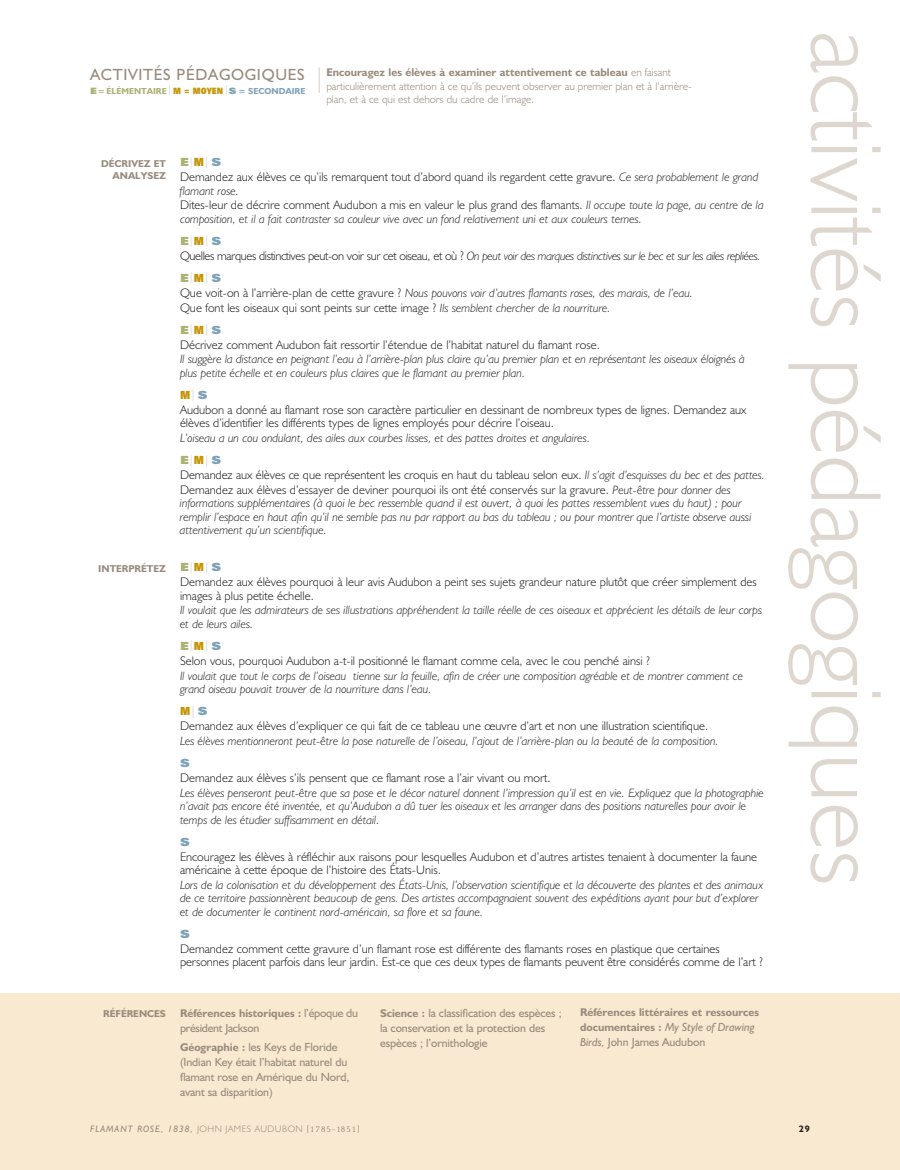
<style>
.page{position:relative;width:900px;height:1170px;background:#fff}
.page>*{position:absolute;margin:0;border:0;box-sizing:border-box;transform-origin:0 0}
.t1{font:300 101.25px "Humanist 521 BT";color:#ddd7d0}
.t2{font:16.25px "Humanist 521 BT";letter-spacing:.04em;color:#998b7d}
.t3{font:300 12.5px/13.5px "Humanist 521 BT";color:#231f20}
.t4{font:italic 300 12.25px/13.5px "Humanist 521 BT";color:#231f20}
.t5{font:italic 300 12.25px "Humanist 521 BT";letter-spacing:-.03em;color:#231f20}
.t6{font:11.88px/15px "Humanist 521 BT";letter-spacing:-.01em;color:#998b7d}
.t7{font:italic 11.88px "Humanist 521 BT";letter-spacing:-.01em;color:#998b7d}
.t8{font:700 11.25px "Humanist 521 BT";color:#998b7d}
.t9{font:300 11.25px "Humanist 521 BT";color:#998b7d}
.t10{font:900 11.25px "Zurich BT";color:#acb174;scale:1.2 1}
.t11{font:900 11.25px "Zurich BT";color:#c49608;scale:.85 1}
.t12{font:900 11.25px "Zurich BT";color:#7ea1b7;scale:1.2 1}
.t13{font:700 10px "Humanist 521 BT";color:#998b7d}
.t14{font:italic 300 10px "Humanist 521 BT";color:#d4cdc4;scale:1.2 1}
.t15{font:italic 9.38px "Humanist 521 BT";letter-spacing:.1em;color:#998b7d}
.t16{font:700 9.38px "Humanist 521 BT";color:#231f20}
.t17{font:700 8.75px "Humanist 521 BT";color:#acb174}
.s1{font-weight:300}
.s2{font-family:"Zurich BT";font-weight:900}
.s3{font-family:"Zurich BT";font-weight:900;color:#c49608}
.s4{font-family:"Zurich BT";font-weight:900;color:#7ea1b7}
.s5{color:#7ea1b7}
.s6{font-family:"Humanist 521 BT";font-weight:300;color:#d4cdc4}
.s7{color:#c49608}
.s8{font-family:"Humanist 521 BT";font-weight:300;font-style:italic;color:#d4cdc4}
.s9{font-weight:700;font-size:10px;color:#998b7d}
.s10{font-style:italic;font-size:12.25px}
.s11{font-style:normal;font-size:12.5px}
.s12{font-family:"Zurich BT";font-weight:900;font-size:11.25px;color:#acb174}
.s13{font-weight:300;font-size:11.25px;color:#d4cdc4}
.s14{font-family:"Zurich BT";font-weight:900;font-size:11.25px;color:#c49608}
.s15{font-weight:300;font-style:italic;font-size:11.25px;color:#d4cdc4}
.s16{font-family:"Zurich BT";font-weight:900;font-size:11.25px;color:#7ea1b7}
.s17{font-weight:400;font-size:11.88px}
.s18{font-weight:700;font-size:11.25px}
.s19{font-weight:700;font-style:normal;font-size:11.25px}
.s20{font-style:italic}
.s21{font-weight:300;font-style:normal}
.s22{font-family:"Dyadis ITC";font-style:normal}
</style>
<div class="page">
<div style="left:0;top:993px;width:900px;height:177px;background:#f8e9d0"></div>
<svg style="left:319px;top:68px;width:1px;height:25px"></svg>
<p class="t2" style="left:90px;top:64px;width:216px">ACTIVITÉS PÉDAGOGIQUES</p>
<p class="t8" style="left:326px;top:65px;width:346px">Encouragez les élèves à examiner attentivement ce tableau <span class="s1">en faisant</span></p>
<p class="t14" style="left:167px;top:84px;width:6px">|</p>
<p class="t14" style="left:223px;top:84px;width:7px">|</p>
<p class="t9" style="left:326px;top:79px;width:367px">particulièrement attention à ce qu’ils peuvent observer au premier plan et à l’arrière-</p>
<p class="t17" style="left:90px;top:85px;width:217px"><span class="s2">E</span>= ÉLÉMENTAIRE <span class="s3">M = MOYEN</span> <span class="s4">S</span> <span class="s5">= SECONDAIRE</span></p>
<p class="t9" style="left:326px;top:92px;width:209px">plan, et à ce qui est dehors du cadre de l’image.</p>
<h1 class="t13" style="left:101px;top:157px;width:66px">DÉCRIVEZ ET</h1>
<h1 class="t10" style="left:180px;top:155px;width:36px">E<span class="s6">|</span><span class="s7">M</span><span class="s8">|</span><span class="s5">S</span></h1>
<h1 class="t3" style="left:113px;top:170px;width:647px"><span class="s9">ANALYSEZ</span> Demandez aux élèves ce qu’ils remarquent tout d’abord quand ils regardent cette gravure. <span class="s10">Ce sera probablement le grand</span></h1>
<h1 class="t4" style="left:180px;top:183px;width:60px">flamant rose.</h1>
<h1 class="t3" style="left:180px;top:198px;width:585px">Dites-leur de décrire comment Audubon a mis en valeur le plus grand des flamants. <span class="s10">Il occupe toute la page, au centre de la</span></h1>
<h1 class="t4" style="left:180px;top:212px;width:463px">composition, et il a fait contraster sa couleur vive avec un fond relativement uni et aux couleurs ternes.</h1>
<h1 class="t10" style="left:180px;top:234px;width:36px">E<span class="s6">|</span><span class="s7">M</span><span class="s8">|</span><span class="s5">S</span></h1>
<h1 class="t5" style="left:180px;top:248px;width:582px"><span class="s11">Quelles marques distinctives peut-on voir sur cet oiseau, et où ?</span> On peut voir des marques distinctives sur le bec et sur les ailes repliées.</h1>
<h1 class="t10" style="left:180px;top:271px;width:36px">E<span class="s6">|</span><span class="s7">M</span><span class="s8">|</span><span class="s5">S</span></h1>
<h1 class="t4" style="left:180px;top:286px;width:514px"><span class="s11">Que voit-on à l’arrière-plan de cette gravure ?</span> Nous pouvons voir d’autres flamants roses, des marais, de l’eau.</h1>
<h1 class="t3" style="left:180px;top:300px;width:432px">Que font les oiseaux qui sont peints sur cette image ? <span class="s10">Ils semblent chercher de la nourriture.</span></h1>
<h1 class="t10" style="left:180px;top:323px;width:36px">E<span class="s6">|</span><span class="s7">M</span><span class="s8">|</span><span class="s5">S</span></h1>
<h1 class="t3" style="left:180px;top:337px;width:421px">Décrivez comment Audubon fait ressortir l’étendue de l’habitat naturel du flamant rose.</h1>
<h1 class="t4" style="left:180px;top:352px;width:566px">Il suggère la distance en peignant l’eau à l’arrière-plan plus claire qu’au premier plan et en représentant les oiseaux éloignés à plus petite échelle et en couleurs plus claires que le flamant au premier plan.</h1>
<h1 class="t11" style="left:180px;top:388px;width:34px">M<span class="s8">|</span><span class="s5">S</span></h1>
<h1 class="t3" style="left:180px;top:403px;width:568px">Audubon a donné au flamant rose son caractère particulier en dessinant de nombreux types de lignes. Demandez aux élèves d’identifier les différents types de lignes employés pour décrire l’oiseau.</h1>
<h1 class="t4" style="left:180px;top:431px;width:412px">L’oiseau a un cou ondulant, des ailes aux courbes lisses, et des pattes droites et angulaires.</h1>
<h1 class="t10" style="left:180px;top:453px;width:36px">E<span class="s6">|</span><span class="s7">M</span><span class="s8">|</span><span class="s5">S</span></h1>
<h1 class="t3" style="left:180px;top:467px;width:587px;line-height:14.8px">Demandez aux élèves ce que représentent les croquis en haut du tableau selon eux. <span class="s10">Il s’agit d’esquisses du bec et des pattes.<br></span>Demandez aux élèves d’essayer de deviner pourquoi ils ont été conservés sur la gravure. <span class="s10">Peut-être pour donner des</span></h1>
<h1 class="t4" style="left:180px;top:496px;width:573px">informations supplémentaires (à quoi le bec ressemble quand il est ouvert, à quoi les pattes ressemblent vues du haut) ; pour remplir l’espace en haut afin qu’il ne semble pas nu par rapport au bas du tableau ; ou pour montrer que l’artiste observe aussi attentivement qu’un scientifique.</h1>
<p class="t13" style="left:98px;top:562px;width:125px">INTERPRÉTEZ <span class="s12">E</span><span class="s13">|</span><span class="s14">M</span><span class="s15">|</span><span class="s16">S</span></p>
<p class="t3" style="left:180px;top:575px;width:578px">Demandez aux élèves pourquoi à leur avis Audubon a peint ses sujets grandeur nature plutôt que créer simplement des images à plus petite échelle.</p>
<p class="t4" style="left:180px;top:603px;width:584px">Il voulait que les admirateurs de ses illustrations appréhendent la taille réelle de ces oiseaux et apprécient les détails de leur corps et de leurs ailes.</p>
<p class="t10" style="left:180px;top:639px;width:36px">E<span class="s6">|</span><span class="s7">M</span><span class="s8">|</span><span class="s5">S</span></p>
<p class="t3" style="left:180px;top:654px;width:472px">Selon vous, pourquoi Audubon a-t-il positionné le flamant comme cela, avec le cou penché ainsi ?</p>
<p class="t4" style="left:180px;top:668px;width:565px">Il voulait que tout le corps de l’oiseau tienne sur la feuille, afin de créer une composition agréable et de montrer comment ce grand oiseau pouvait trouver de la nourriture dans l’eau.</p>
<p class="t11" style="left:180px;top:704px;width:34px">M<span class="s8">|</span><span class="s5">S</span></p>
<p class="t3" style="left:180px;top:719px;width:530px">Demandez aux élèves d’expliquer ce qui fait de ce tableau une œuvre d’art et non une illustration scientifique.</p>
<p class="t4" style="left:180px;top:734px;width:540px">Les élèves mentionneront peut-être la pose naturelle de l’oiseau, l’ajout de l’arrière-plan ou la beauté de la composition.</p>
<p class="t12" style="left:180px;top:756px;width:10px">S</p>
<p class="t3" style="left:180px;top:771px;width:372px">Demandez aux élèves s’ils pensent que ce flamant rose a l’air vivant ou mort.</p>
<p class="t4" style="left:180px;top:785px;width:585px">Les élèves penseront peut-être que sa pose et le décor naturel donnent l’impression qu’il est en vie. Expliquez que la photographie n’avait pas encore été inventée, et qu’Audubon a dû tuer les oiseaux et les arranger dans des positions naturelles pour avoir le temps de les étudier suffisamment en détail.</p>
<p class="t12" style="left:180px;top:835px;width:10px">S</p>
<p class="t3" style="left:180px;top:849px;width:579px">Encouragez les élèves à réfléchir aux raisons pour lesquelles Audubon et d’autres artistes tenaient à documenter la faune américaine à cette époque de l’histoire des États-Unis.</p>
<p class="t4" style="left:180px;top:878px;width:585px">Lors de la colonisation et du développement des États-Unis, l’observation scientifique et la découverte des plantes et des animaux de ce territoire passionnèrent beaucoup de gens. Des artistes accompagnaient souvent des expéditions ayant pour but d’explorer et de documenter le continent nord-américain, sa flore et sa faune.</p>
<p class="t12" style="left:180px;top:927px;width:10px">S</p>
<p class="t3" style="left:180px;top:942px;width:585px">Demandez comment cette gravure d’un flamant rose est différente des flamants roses en plastique que certaines personnes placent parfois dans leur jardin. Est-ce que ces deux types de flamants peuvent être considérés comme de l’art ?</p>
<p class="t13" style="left:103px;top:1007px;width:64px">RÉFÉRENCES</p>
<p class="t8" style="left:180px;top:1006px;width:179px">Références historiques : <span class="s17">l’époque du</span></p>
<p class="t6" style="left:380px;top:1005px;width:183px"><span class="s18">Science :</span> la classification des espèces ;</p>
<p class="t8" style="left:580px;top:1005px;width:181px">Références littéraires et ressources</p>
<p class="t6" style="left:180px;top:1020px;width:81px">président Jackson</p>
<p class="t6" style="left:380px;top:1020px;width:167px">la conservation et la protection des</p>
<p class="t7" style="left:580px;top:1020px;width:176px"><span class="s19">documentaires :</span> My Style of Drawing</p>
<p class="t6" style="left:380px;top:1035px;width:109px">espèces ; l’ornithologie</p>
<p class="t6" style="left:580px;top:1035px;width:127px"><span class="s20">Birds,</span> John James Audubon</p>
<p class="t6" style="left:180px;top:1039px;width:171px"><span class="s18">Géographie :</span> les Keys de Floride (Indian Key était l’habitat naturel du flamant rose en Amérique du Nord, avant sa disparition)</p>
<p class="t1" style="left:908px;top:31px;width:856px;rotate:90deg">activités pédagogiques</p>
<p class="t15" style="left:90px;top:1123px;width:272px">FLAMANT ROSE, 1838, <span class="s21">JOHN JAMES AUDUBON</span> <span class="s22">[1785–1851]</span></p>
<p class="t16" style="left:799px;top:1123px;width:13px">29</p>
</div>
